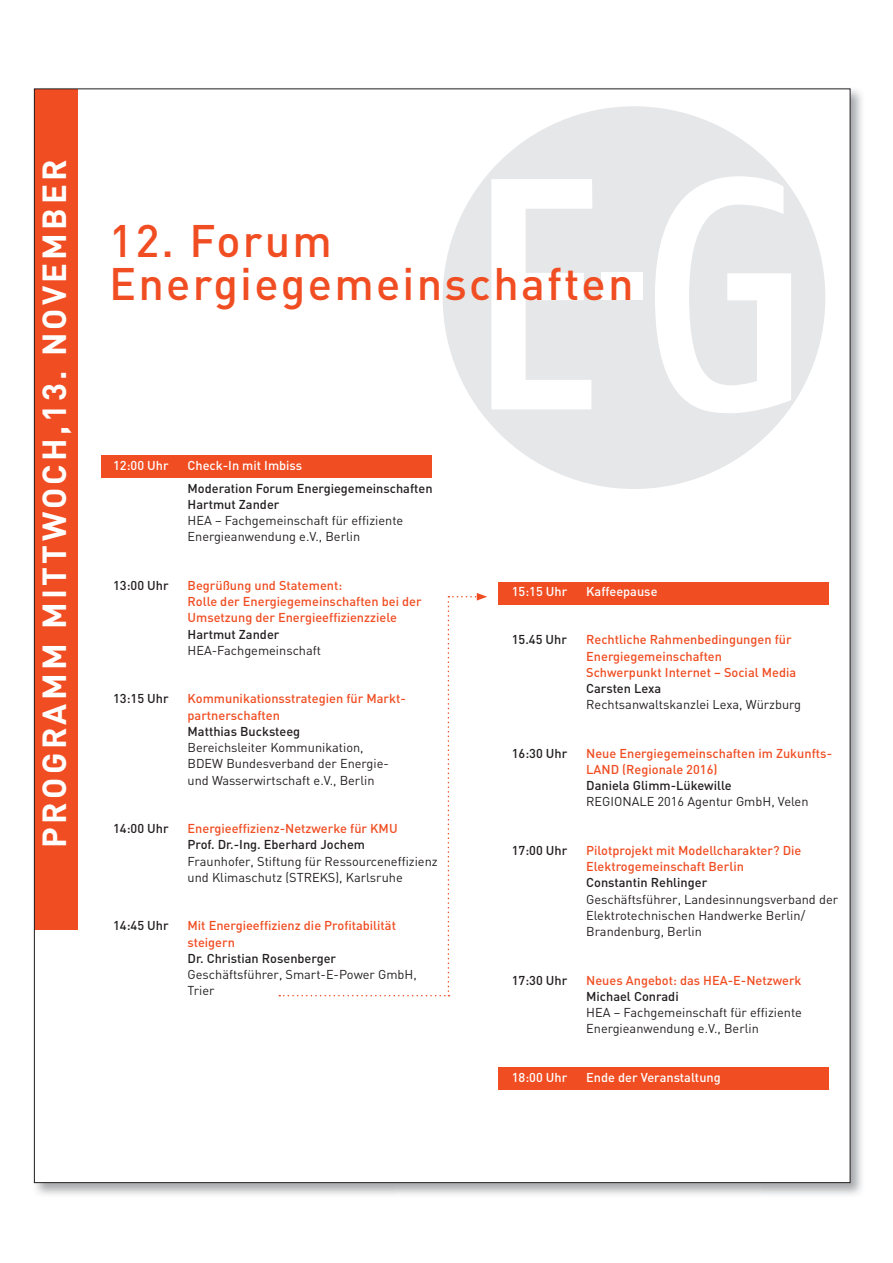
<style>
.page{position:relative;width:893px;height:1263px;background:#fff}
.page>*{position:absolute;margin:0;border:0;box-sizing:border-box;transform-origin:0 0}
.t1{font:500 45px/42.9px "DIN";letter-spacing:.05em;color:#f04d22}
.t2{font:700 33px "DIN";letter-spacing:.1em;color:#fff}
.t3{font:12.75px/16.2px "DIN";color:#231f20}
.t4{font:500 12.75px/16.2px "DIN";color:#f04d22}
.t5{font:500 12.75px/16.2px "DIN";color:#231f20}
.t6{font:500 12.75px "DIN";color:#fff}
</style>
<div class="page">
<img style="left:33px;top:88px;width:829px;height:1107px">
<div style="left:34px;top:89px;width:816px;height:1093px;background:#fff"></div>
<div style="left:34px;top:89px;width:44px;height:840px;background:#f04d22"></div>
<div style="left:443px;top:106px;width:382px;height:383px;background:#e6e7e9;border-radius:50%"></div>
<div style="left:601px;top:273px;width:41px;height:27px;background:#fff"></div>
<svg style="left:655px;top:176px;width:136px;height:237px"></svg>
<svg style="left:491px;top:179px;width:101px;height:230px"></svg>
<svg style="left:279px;top:593px;width:208px;height:403px"></svg>
<div style="left:101px;top:455px;width:331px;height:23px;background:#f04d22"></div>
<div style="left:498px;top:582px;width:331px;height:23px;background:#f04d22"></div>
<div style="left:498px;top:1067px;width:331px;height:23px;background:#f04d22"></div>
<h2 class="t2" style="left:33px;top:848px;width:689px;rotate:-90deg">PROGRAMM MITTWOCH,13. NOVEMBER</h2>
<h1 class="t1" style="left:109px;top:218px;width:526px">12. Forum<br>Energiegemeinschaften</h1>
<p class="t6" style="left:113px;top:457px;width:57px">12:00 Uhr</p>
<p class="t6" style="left:188px;top:457px;width:116px">Check-In mit Imbiss</p>
<p class="t5" style="left:188px;top:480px;width:247px">Moderation Forum Energiegemeinschaften<br>Hartmut Zander</p>
<p class="t3" style="left:188px;top:512px;width:217px">HEA – Fachgemeinschaft für effiziente<br>Energieanwendung e.V., Berlin</p>
<p class="t5" style="left:113px;top:577px;width:57px">13:00 Uhr</p>
<p class="t4" style="left:188px;top:577px;width:236px">Begrüßung und Statement:<br>Rolle der Energiegemeinschaften bei der<br>Umsetzung der Energieeffizienzziele</p>
<p class="t5" style="left:188px;top:625px;width:93px">Hartmut Zander</p>
<p class="t3" style="left:188px;top:642px;width:135px">HEA-Fachgemeinschaft</p>
<p class="t5" style="left:113px;top:690px;width:57px">13:15 Uhr</p>
<p class="t4" style="left:188px;top:690px;width:220px">Kommunikationsstrategien für Markt&shy;partnerschaften</p>
<p class="t5" style="left:188px;top:723px;width:114px">Matthias Bucksteeg</p>
<p class="t3" style="left:188px;top:739px;width:203px">Bereichsleiter Kommunikation,<br>BDEW Bundesverband der Energie&shy;und Wasserwirtschaft e.V., Berlin</p>
<p class="t5" style="left:113px;top:820px;width:57px">14:00 Uhr</p>
<p class="t4" style="left:188px;top:820px;width:212px">Energieeffizienz-Netzwerke für KMU</p>
<p class="t5" style="left:188px;top:836px;width:179px">Prof. Dr.-Ing. Eberhard Jochem</p>
<p class="t3" style="left:188px;top:852px;width:252px">Fraunhofer, Stiftung für Ressourceneffizienz und Klimaschutz (STREKS), Karlsruhe</p>
<p class="t5" style="left:113px;top:917px;width:57px">14:45 Uhr</p>
<p class="t4" style="left:188px;top:917px;width:210px">Mit Energieeffizienz die Profitabilität steigern</p>
<p class="t5" style="left:188px;top:950px;width:150px">Dr. Christian Rosenberger</p>
<p class="t3" style="left:188px;top:966px;width:231px">Geschäftsführer, Smart-E-Power GmbH,<br>Trier</p>
<p class="t6" style="left:512px;top:583px;width:57px">15:15 Uhr</p>
<p class="t6" style="left:586px;top:583px;width:73px">Kaffeepause</p>
<p class="t5" style="left:512px;top:631px;width:57px">15.45 Uhr</p>
<p class="t4" style="left:586px;top:631px;width:211px">Rechtliche Rahmenbedingungen für<br>Energiegemeinschaften<br>Schwerpunkt Internet – Social Media</p>
<p class="t5" style="left:586px;top:680px;width:77px">Carsten Lexa</p>
<p class="t3" style="left:586px;top:696px;width:216px">Rechtsanwaltskanzlei Lexa, Würzburg</p>
<p class="t5" style="left:512px;top:745px;width:57px">16:30 Uhr</p>
<p class="t4" style="left:586px;top:745px;width:247px">Neue Energiegemeinschaften im Zukunfts-<br>LAND (Regionale 2016)</p>
<p class="t5" style="left:586px;top:777px;width:147px">Daniela Glimm-Lükewille</p>
<p class="t3" style="left:586px;top:793px;width:224px">REGIONALE 2016 Agentur GmbH, Velen</p>
<p class="t5" style="left:512px;top:842px;width:57px">17:00 Uhr</p>
<p class="t4" style="left:586px;top:842px;width:217px">Pilotprojekt mit Modellcharakter? Die<br>Elektrogemeinschaft Berlin</p>
<p class="t5" style="left:586px;top:874px;width:123px">Constantin Rehlinger</p>
<p class="t3" style="left:586px;top:891px;width:253px">Geschäftsführer, Landesinnungsverband der<br>Elektrotechnischen Handwerke Berlin/<br>Brandenburg, Berlin</p>
<p class="t5" style="left:512px;top:971px;width:57px">17:30 Uhr</p>
<p class="t4" style="left:586px;top:971px;width:217px">Neues Angebot: das HEA-E-Netzwerk</p>
<p class="t5" style="left:586px;top:988px;width:94px">Michael Conradi</p>
<p class="t3" style="left:586px;top:1004px;width:217px">HEA – Fachgemeinschaft für effiziente<br>Energieanwendung e.V., Berlin</p>
<p class="t6" style="left:512px;top:1069px;width:57px">18:00 Uhr</p>
<p class="t6" style="left:586px;top:1069px;width:136px">Ende der Veranstaltung</p>
</div>
